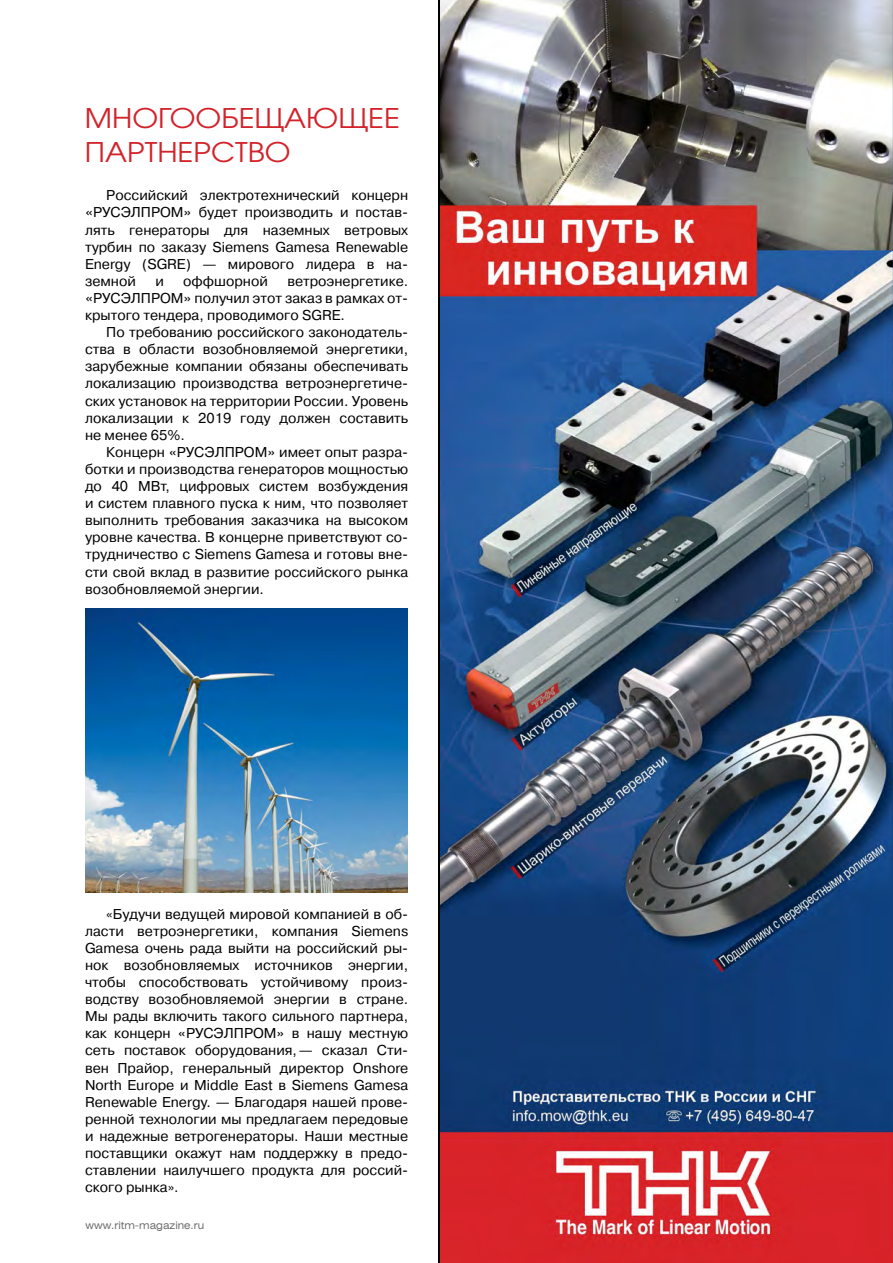
<style>
.page{position:relative;width:893px;height:1263px;background:#fff}
.page>*{position:absolute;margin:0;border:0;box-sizing:border-box;transform-origin:0 0}
.t1{font:27px/34.5px "Avant Garde Gothic C";color:#d2232a;scale:1.1 1}
.t2{font:14.25px/17.1px "Pragmatica C";color:#000;text-align:justify}
.t3{font:10.5px "Helios Ext";color:#6d6e71;scale:.92 1}
.s1{font-family:"Helios"}
</style>
<div class="page">
<img style="left:440px;top:0;width:453px;height:1263px">
<hr style="left:439px;top:0;width:1px;height:1263px;background:#000">
<img style="left:85px;top:608px;width:322px;height:284px">
<p class="t1" style="left:85px;top:103px;width:288px">МНОГООБЕЩАЮЩЕЕ<br>ПАРТНЕРСТВО</p>
<p class="t2" style="left:85px;top:188px;width:325px;text-indent:21px">Российский электротехнический концерн <span class="s1">«</span>РУСЭЛПРОМ<span class="s1">»</span> будет производить и постав&shy;лять генераторы для наземных ветровых турбин по заказу Siemens Gamesa Renewable Energy (SGRE) — мирового лидера в на&shy;земной</p>
<p class="t2" style="left:155px;top:273px;width:10px">и</p>
<p class="t2" style="left:183px;top:273px;width:86px">оффшорной</p>
<p class="t2" style="left:287px;top:273px;width:122px">ветроэнергетике.</p>
<p class="t2" style="left:85px;top:290px;width:325px"><span class="s1">«</span>РУСЭЛПРОМ<span class="s1">»</span> получил этот заказ в рамках от-</p>
<p class="t2" style="left:85px;top:308px;width:261px">крытого тендера, проводимого SGRE.</p>
<p class="t2" style="left:106px;top:325px;width:303px">По требованию российского законодатель-</p>
<p class="t2" style="left:85px;top:342px;width:325px">ства в области возобновляемой энергетики,</p>
<p class="t2" style="left:85px;top:359px;width:325px">зарубежные компании обязаны обеспечивать</p>
<p class="t2" style="left:85px;top:376px;width:325px">локализацию производства ветроэнергетиче-</p>
<p class="t2" style="left:85px;top:393px;width:325px">ских установок на территории России. Уровень</p>
<p class="t2" style="left:85px;top:410px;width:325px">локализации к 2019 году должен составить</p>
<p class="t2" style="left:85px;top:427px;width:101px">не менее 65%.</p>
<p class="t2" style="left:106px;top:444px;width:303px">Концерн <span class="s1">«</span>РУСЭЛПРОМ<span class="s1">»</span> имеет опыт разра-</p>
<p class="t2" style="left:85px;top:461px;width:325px">ботки и производства генераторов мощностью</p>
<p class="t2" style="left:85px;top:479px;width:325px">до 40 МВт, цифровых систем возбуждения</p>
<p class="t2" style="left:85px;top:496px;width:325px">и систем плавного пуска к ним, что позволяет</p>
<p class="t2" style="left:85px;top:513px;width:325px">выполнить требования заказчика на высоком</p>
<p class="t2" style="left:85px;top:530px;width:325px">уровне качества. В концерне приветствуют со-</p>
<p class="t2" style="left:85px;top:547px;width:325px">трудничество с Siemens Gamesa и готовы вне-</p>
<p class="t2" style="left:85px;top:564px;width:325px">сти свой вклад в развитие российского рынка</p>
<p class="t2" style="left:85px;top:581px;width:180px">возобновляемой энергии.</p>
<p class="t2" style="left:85px;top:906px;width:325px;text-indent:21px">«Будучи ведущей мировой компанией в об&shy;ласти ветроэнергетики, компания Siemens Gamesa очень рада выйти на российский ры&shy;нок возобновляемых источников энергии, чтобы способствовать устойчивому произ&shy;водству возобновляемой энергии в стране.<br>Мы рады включить такого сильного партнера, как концерн <span class="s1">«</span>РУСЭЛПРОМ<span class="s1">»</span> в нашу местную сеть поставок оборудования, — сказал Сти&shy;вен Прайор, генеральный директор Onshore North Europe и Middle East в Siemens Gamesa Renewable Energy. — Благодаря нашей прове&shy;ренной технологии мы предлагаем передовые и надежные ветрогенераторы. Наши местные поставщики окажут нам поддержку в предо&shy;ставлении наилучшего продукта для россий&shy;ского рынка».</p>
<p class="t3" style="left:86px;top:1221px;width:130px">www.ritm-magazine.ru</p>
</div>
